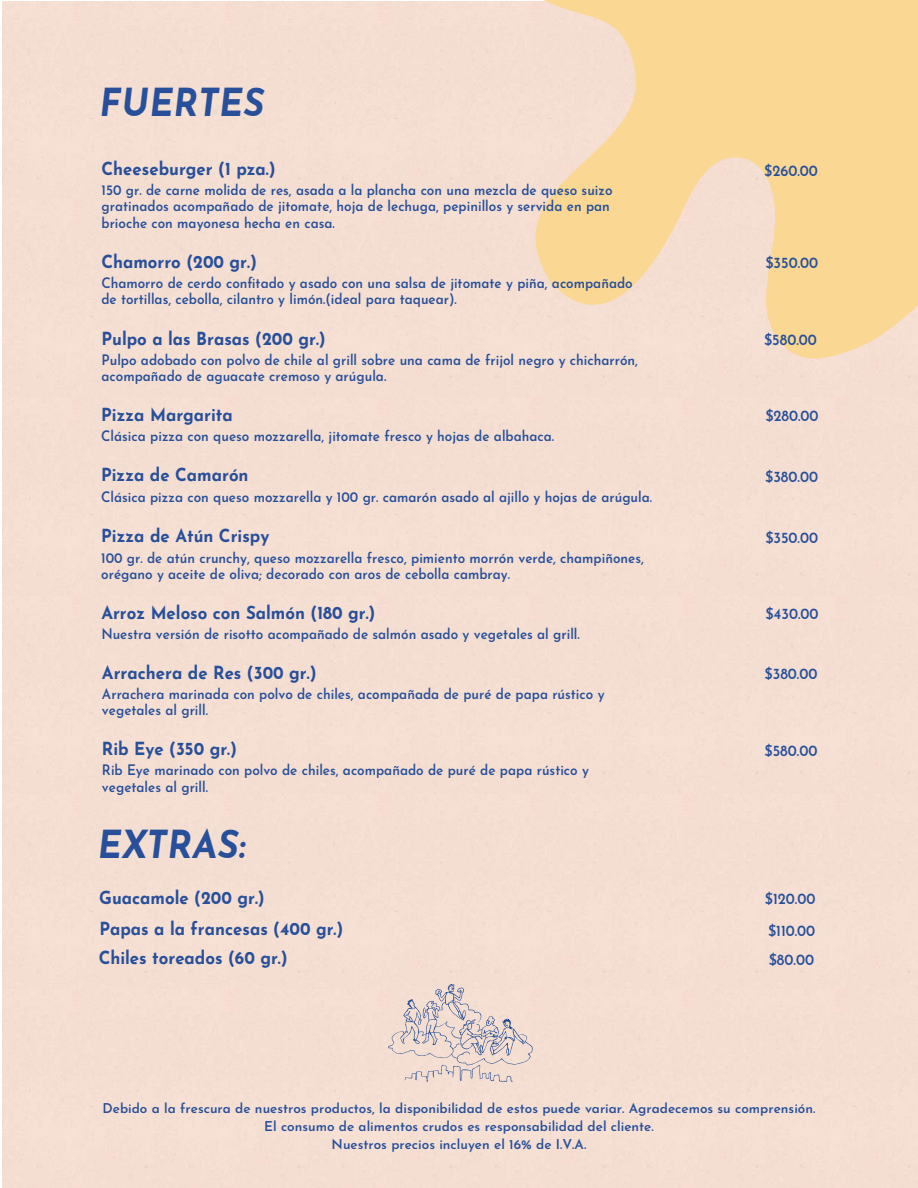
<style>
.page{position:relative;width:918px;height:1188px;background:#fff}
.page>*{position:absolute;margin:0;border:0;box-sizing:border-box;transform-origin:0 0}
.t1{font:italic 700 38.55px "Josefin Sans";color:#274f9a;scale:.93 1}
.t2{font:700 18px "Josefin Sans";color:#274f9a;scale:.93 1}
.t3{font:600 15.45px "Josefin Sans";color:#274f9a;scale:.93 1}
.t4{font:600 14.4px/16.2px "Josefin Sans";color:#274f9a;scale:.93 1}
.t5{font:600 13.5px/18px "Josefin Sans";color:#274f9a;text-align:center}
</style>
<div class="page">
<svg style="left:501px;top:0;width:417px;height:361px;background:#f7daab"></svg>
<svg style="left:388px;top:984px;width:145px;height:98px;background:#e1d1cb"></svg>
<h1 class="t1" style="left:100px;top:69px;width:179px">FUERTES</h1>
<p class="t2" style="left:102px;top:153px;width:189px">Cheeseburger (1 pza.)</p>
<p class="t3" style="left:764px;top:157px;width:59px">$260.00</p>
<p class="t4" style="left:102px;top:180px;width:551px">150 gr. de carne molida de res, asada a la plancha con una mezcla de queso suizo gratinados acompañado de jitomate, hoja de lechuga, pepinillos y servida en pan brioche con mayonesa hecha en casa.</p>
<p class="t2" style="left:101px;top:245px;width:169px">Chamorro (200 gr.)</p>
<p class="t3" style="left:765px;top:250px;width:58px">$350.00</p>
<p class="t4" style="left:101px;top:273px;width:573px">Chamorro de cerdo confitado y asado con una salsa de jitomate y piña, acompañado de tortillas, cebolla, cilantro y limón.(ideal para taquear).</p>
<p class="t2" style="left:102px;top:322px;width:243px">Pulpo a las Brasas (200 gr.)</p>
<p class="t3" style="left:764px;top:327px;width:58px">$580.00</p>
<p class="t4" style="left:102px;top:350px;width:578px">Pulpo adobado con polvo de chile al grill sobre una cama de frijol negro y chicharrón, acompañado de aguacate cremoso y arúgula.</p>
<p class="t2" style="left:101px;top:398px;width:143px">Pizza Margarita</p>
<p class="t3" style="left:765px;top:403px;width:59px">$280.00</p>
<p class="t4" style="left:101px;top:426px;width:489px">Clásica pizza con queso mozzarella, jitomate fresco y hojas de albahaca.</p>
<p class="t2" style="left:101px;top:459px;width:160px">Pizza de Camarón</p>
<p class="t3" style="left:765px;top:463px;width:58px">$380.00</p>
<p class="t4" style="left:101px;top:487px;width:594px">Clásica pizza con queso mozzarella y 100 gr. camarón asado al ajillo y hojas de arúgula.</p>
<p class="t2" style="left:101px;top:520px;width:182px">Pizza de Atún Crispy</p>
<p class="t3" style="left:765px;top:524px;width:58px">$350.00</p>
<p class="t4" style="left:101px;top:547px;width:585px">100 gr. de atún crunchy, queso mozzarella fresco, pimiento morrón verde, champiñones, orégano y aceite de oliva; decorado con aros de cebolla cambray.</p>
<p class="t2" style="left:101px;top:596px;width:296px">Arroz Meloso con Salmón (180 gr.)</p>
<p class="t3" style="left:765px;top:601px;width:59px">$430.00</p>
<p class="t4" style="left:101px;top:624px;width:516px">Nuestra versión de risotto acompañado de salmón asado y vegetales al grill.</p>
<p class="t2" style="left:102px;top:656px;width:232px">Arrachera de Res (300 gr.)</p>
<p class="t3" style="left:765px;top:661px;width:58px">$380.00</p>
<p class="t4" style="left:102px;top:684px;width:542px">Arrachera marinada con polvo de chiles, acompañada de puré de papa rústico y vegetales al grill.</p>
<p class="t2" style="left:102px;top:733px;width:147px">Rib Eye (350 gr.)</p>
<p class="t3" style="left:765px;top:737px;width:58px">$580.00</p>
<p class="t4" style="left:102px;top:760px;width:525px">Rib Eye marinado con polvo de chiles, acompañado de puré de papa rústico y vegetales al grill.</p>
<h1 class="t1" style="left:98px;top:811px;width:160px">EXTRAS:</h1>
<p class="t2" style="left:99px;top:881px;width:180px">Guacamole (200 gr.)</p>
<p class="t3" style="left:765px;top:886px;width:56px">$120.00</p>
<p class="t2" style="left:99px;top:913px;width:264px">Papas a la francesas (400 gr.)</p>
<p class="t3" style="left:768px;top:917px;width:52px">$110.00</p>
<p class="t2" style="left:99px;top:942px;width:205px">Chiles toreados (60 gr.)</p>
<p class="t3" style="left:769px;top:946px;width:50px">$80.00</p>
<p class="t5" style="left:103px;top:1098px;width:714px">Debido a la frescura de nuestros productos, la disponibilidad de estos puede variar. Agradecemos su comprensión.<br>El consumo de alimentos crudos es responsabilidad del cliente.<br>Nuestros precios incluyen el 16% de I.V.A.</p>
</div>
